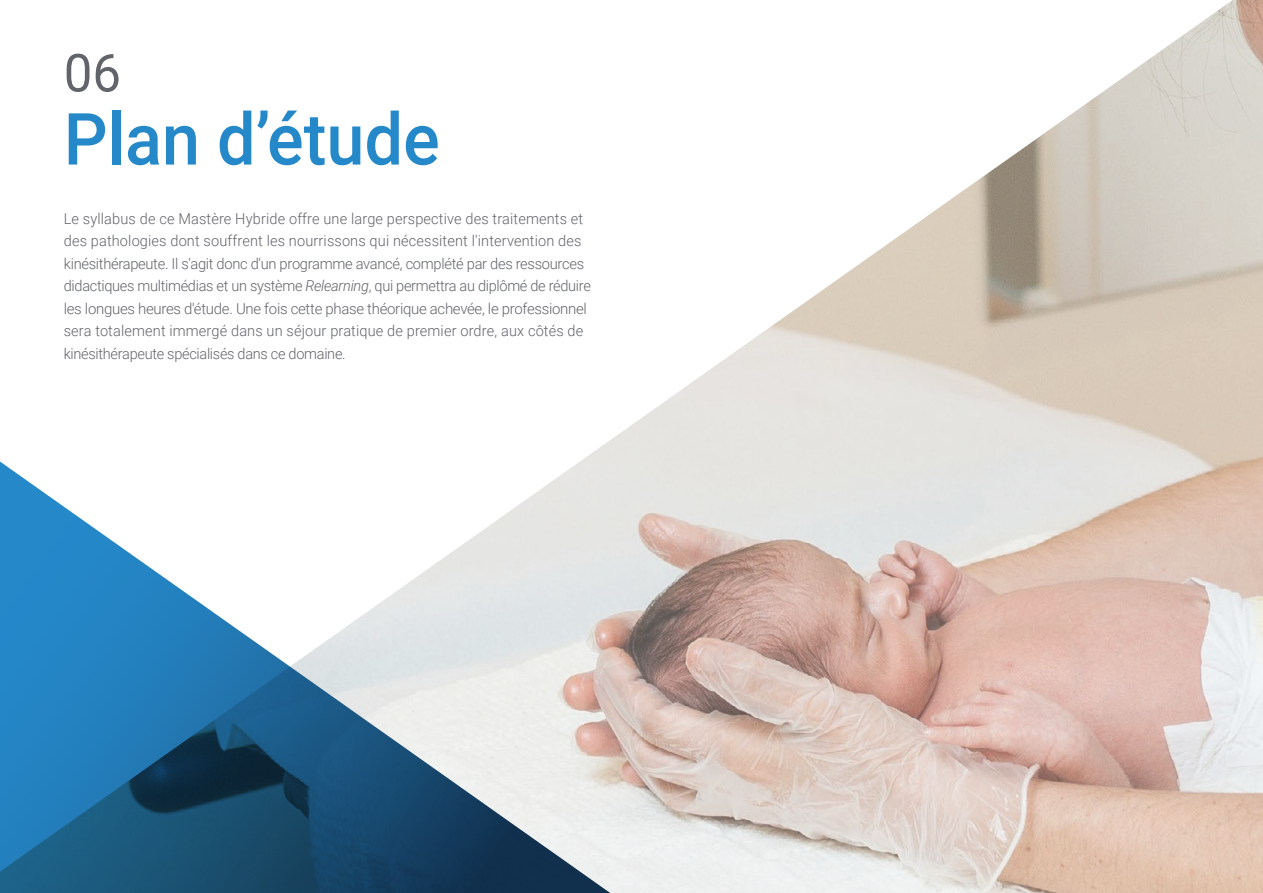
<style>
.page{position:relative;width:1263px;height:893px;background:#fff}
.page>*{position:absolute;margin:0;border:0;box-sizing:border-box;transform-origin:0 0}
.t1{font:500 72px "Roboto";color:#2488c9;scale:.95 1}
.t2{font:52.5px "Roboto";color:#61646a}
.t3{font:300 15px/22.5px "Roboto";letter-spacing:-.02em;color:#61646a}
.s1{font-style:italic}
</style>
<div class="page">
<img style="left:602px;top:0;width:661px;height:893px">
<svg style="left:0;top:446px;width:640px;height:447px"></svg>
<h2 class="t2" style="left:64px;top:36px;width:59px">06</h2>
<h1 class="t1" style="left:64px;top:89px;width:397px">Plan d’étude</h1>
<p class="t3" style="left:64px;top:207px;width:529px">Le syllabus de ce Mastère Hybride offre une large perspective des traitements et des pathologies dont souffrent les nourrissons qui nécessitent l'intervention des kinésithérapeute. Il s'agit donc d'un programme avancé, complété par des ressources didactiques multimédias et un système <span class="s1">Relearning</span>, qui permettra au diplômé de réduire les longues heures d'étude. Une fois cette phase théorique achevée, le professionnel sera totalement immergé dans un séjour pratique de premier ordre, aux côtés de kinésithérapeute spécialisés dans ce domaine.</p>
</div>
